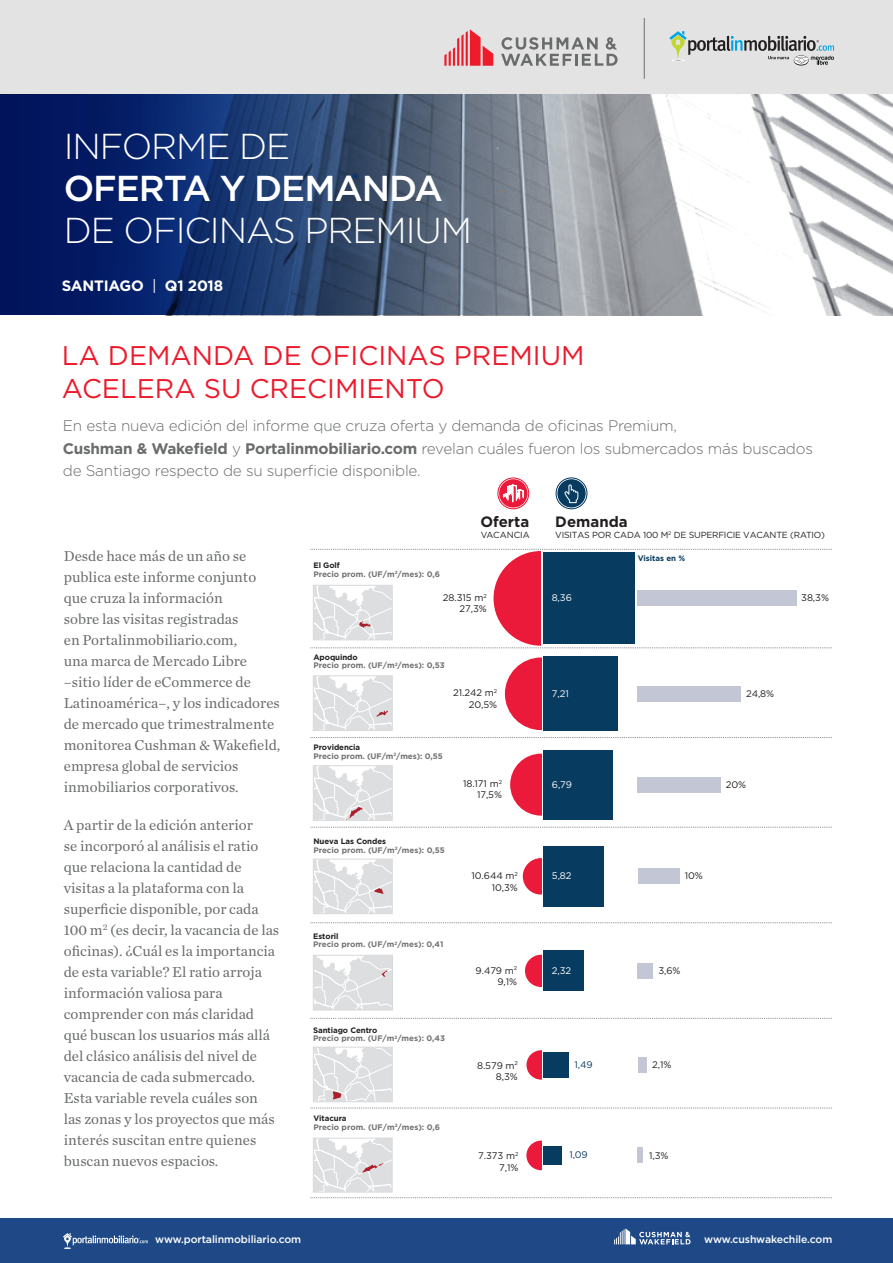
<style>
.page{position:relative;width:893px;height:1263px;background:#fff}
.page>*{position:absolute;margin:0;border:0;box-sizing:border-box;transform-origin:0 0}
.t1{font:300 36px "Gotham";letter-spacing:-.03em;color:#fff}
.t2{font:500 36px "Gotham";letter-spacing:-.03em;color:#fff}
.t3{font:27px/33px "Gotham";color:#eb1b2d}
.t4{font:300 15.3px/22.5px "Gotham";letter-spacing:-.015em;color:#6a6c6c}
.t5{font:15px/21px "Chronicle Text G1";color:#6a6c6c}
.t6{font:700 15px "Gotham";letter-spacing:-.015em;color:#fff}
.t7{font:700 15px "Gotham";color:#231f20}
.t8{font:500 10.5px "Gotham";letter-spacing:-.01em;color:#fff}
.t9{font:9.6px "Gotham";letter-spacing:-.01em;color:#231f20}
.t10{font:9.6px "Gotham";letter-spacing:-.01em;color:#fff}
.t11{font:9.6px "Gotham";color:#083b60}
.t12{font:8.85px "Gotham";letter-spacing:-.02em;color:#231f20}
.t13{font:8.85px "Gotham";color:#231f20}
.t14{font:700 7.95px/8.7px "Gotham";color:#707271}
.t15{font:700 7.95px "Gotham";letter-spacing:-.01em;color:#231f20}
.t16{font:700 7.95px "Gotham";color:#083b60}
.s1{font-weight:400}
.s2{font-weight:700}
.s3{color:#231f20}
</style>
<div class="page">
<svg style="left:310px;top:737px;width:522px;height:1px"></svg>
<svg style="left:310px;top:827px;width:522px;height:1px"></svg>
<svg style="left:310px;top:922px;width:522px;height:1px"></svg>
<svg style="left:310px;top:1108px;width:522px;height:1px"></svg>
<div style="left:638px;top:868px;width:41px;height:16px;background:#c3c7d5"></div>
<div style="left:543px;top:846px;width:61px;height:60px;background:#083b60"></div>
<svg style="left:523px;top:858px;width:18px;height:36px"></svg>
<svg style="left:313px;top:859px;width:79px;height:55px"></svg>
<div style="left:638px;top:686px;width:103px;height:15px;background:#c3c7d5"></div>
<div style="left:543px;top:657px;width:75px;height:74px;background:#083b60"></div>
<svg style="left:505px;top:657px;width:36px;height:73px"></svg>
<div style="left:313px;top:675px;width:80px;height:56px;border:1px solid #d8d9db"></div>
<svg style="left:313px;top:676px;width:79px;height:54px"></svg>
<div style="left:638px;top:777px;width:83px;height:15px;background:#c3c7d5"></div>
<div style="left:543px;top:750px;width:70px;height:69px;background:#083b60"></div>
<svg style="left:510px;top:754px;width:31px;height:62px"></svg>
<div style="left:313px;top:765px;width:80px;height:56px;border:1px solid #d8d9db"></div>
<svg style="left:313px;top:766px;width:79px;height:54px"></svg>
<svg style="left:497px;top:477px;width:32px;height:32px"></svg>
<svg style="left:498px;top:478px;width:30px;height:30px"></svg>
<svg style="left:556px;top:477px;width:31px;height:32px"></svg>
<svg style="left:557px;top:479px;width:29px;height:29px"></svg>
<div style="left:557px;top:478px;width:29px;height:30px;border:1px solid #fff;border-radius:50%"></div>
<div style="left:557px;top:479px;width:29px;height:28px;background:#083b60;border-radius:50%"></div>
<svg style="left:564px;top:484px;width:15px;height:19px"></svg>
<div style="left:543px;top:951px;width:40px;height:40px;background:#083b60"></div>
<svg style="left:310px;top:955px;width:522px;height:64px"></svg>
<div style="left:638px;top:1057px;width:8px;height:16px;background:#c3c7d5"></div>
<div style="left:543px;top:1052px;width:26px;height:26px;background:#083b60"></div>
<svg style="left:526px;top:1050px;width:15px;height:30px"></svg>
<svg style="left:313px;top:1047px;width:79px;height:55px"></svg>
<svg style="left:310px;top:549px;width:522px;height:100px"></svg>
<svg style="left:310px;top:1138px;width:522px;height:60px"></svg>
<div style="left:313px;top:1138px;width:79px;height:54px;border:1px solid #d8d9db"></div>
<div style="left:0;top:0;width:893px;height:95px;background:#e3e3e3"></div>
<img style="left:634px;top:95px;width:259px;height:220px">
<svg style="left:444px;top:29px;width:49px;height:37px"></svg>
<svg style="left:501px;top:37px;width:117px;height:29px"></svg>
<svg style="left:0;top:95px;width:634px;height:220px;background:#3c5079"></svg>
<div style="left:0;top:1219px;width:893px;height:44px;background:#1e4986"></div>
<svg style="left:614px;top:1228px;width:77px;height:16px"></svg>
<svg style="left:669px;top:31px;width:165px;height:35px"></svg>
<img style="left:671px;top:59px;width:14px;height:3px">
<svg style="left:63px;top:1233px;width:85px;height:16px"></svg>
<hr style="left:644px;top:18px;width:1px;height:61px;background:#6c7072">
<h1 class="t1" style="left:64px;top:123px;width:222px">INFORME de</h1>
<h1 class="t2" style="left:64px;top:164px;width:381px">OFERTA Y DEMANDA</h1>
<h1 class="t1" style="left:64px;top:207px;width:410px">DE OFICINAS PREMIUM</h1>
<p class="t6" style="left:62px;top:275px;width:163px">Santiago <span class="s1">|</span> Q1 2018</p>
<h2 class="t3" style="left:62px;top:338px;width:524px">LA DEMANDA DE OFICINAS PREMIUM<br>ACELERA SU CRECIMIENTO</h2>
<p class="t4" style="left:63px;top:414px;width:752px">En esta nueva edición del informe que cruza oferta y demanda de oficinas Premium,<br><span class="s2">Cushman &amp; Wakefield</span> y <span class="s2">Portalinmobiliario.com</span> revelan cuáles fueron los submercados más buscados de Santiago respecto de su superficie disponible.</p>
<p class="t7" style="left:480px;top:511px;width:50px">Oferta</p>
<p class="t7" style="left:555px;top:511px;width:74px">Demanda</p>
<p class="t5" style="left:64px;top:545px;width:218px">Desde hace más de un año se publica este informe conjunto que cruza la información<br>sobre las visitas registradas<br>en Portalinmobiliario.com,<br>una marca de Mercado Libre –sitio líder de eCommerce de<br>Latinoamérica–, y los indicadores de mercado que trimestralmente monitorea Cushman &amp; Wakefield, empresa global de servicios inmobiliarios corporativos.</p>
<p class="t5" style="left:64px;top:813px;width:217px">A partir de la edición anterior<br>se incorporó al análisis el ratio que relaciona la cantidad de visitas a la plataforma con la superficie disponible, por cada<br>100 m<sup>2</sup> (es decir, la vacancia de las oficinas). ¿Cuál es la importancia de esta variable? El ratio arroja información valiosa para comprender con más claridad qué buscan los usuarios más allá del clásico análisis del nivel de vacancia de cada submercado.<br>Esta variable revela cuáles son las zonas y los proyectos que más interés suscitan entre quienes buscan nuevos espacios.</p>
<p class="t14" style="left:313px;top:561px;width:128px"><span class="s3">El Golf<br></span>Precio prom. (UF/m<sup>2</sup>/mes): 0,6</p>
<p class="t13" style="left:481px;top:529px;width:50px">VACANCIA</p>
<p class="t12" style="left:555px;top:529px;width:271px">VISITAS POR CADA 100 M<sup>2</sup> DE SUPERFICIE VACANTE (RATIO)</p>
<p class="t16" style="left:638px;top:553px;width:49px">Visitas en %</p>
<p class="t9" style="left:443px;top:591px;width:45px">28.315 M<sup>2</sup></p>
<p class="t10" style="left:552px;top:592px;width:22px">8,36</p>
<p class="t9" style="left:801px;top:592px;width:29px">38,3%</p>
<p class="t9" style="left:459px;top:603px;width:29px">27,3%</p>
<p class="t14" style="left:313px;top:652px;width:133px"><span class="s3">Apoquindo<br></span>Precio prom. (UF/m<sup>2</sup>/mes): 0,53</p>
<p class="t9" style="left:453px;top:687px;width:45px">21.242 M<sup>2</sup></p>
<p class="t10" style="left:552px;top:687px;width:18px">7,21</p>
<p class="t9" style="left:746px;top:687px;width:30px">24,8%</p>
<p class="t9" style="left:469px;top:698px;width:30px">20,5%</p>
<p class="t15" style="left:313px;top:742px;width:48px">Providencia</p>
<p class="t14" style="left:313px;top:751px;width:131px">Precio prom. (UF/m<sup>2</sup>/mes): 0,55</p>
<p class="t9" style="left:463px;top:777px;width:40px">18.171 M<sup>2</sup></p>
<p class="t10" style="left:552px;top:778px;width:22px">6,79</p>
<p class="t9" style="left:726px;top:778px;width:22px">20%</p>
<p class="t9" style="left:477px;top:789px;width:26px">17,5%</p>
<p class="t14" style="left:313px;top:837px;width:133px"><span class="s3">Nueva Las Condes<br></span>Precio prom. (UF/m<sup>2</sup>/mes): 0,55</p>
<p class="t9" style="left:472px;top:869px;width:48px">10.644 M<sup>2</sup></p>
<p class="t10" style="left:552px;top:870px;width:21px">5,82</p>
<p class="t9" style="left:685px;top:870px;width:20px">10%</p>
<p class="t9" style="left:492px;top:881px;width:28px">10,3%</p>
<p class="t14" style="left:313px;top:931px;width:132px"><span class="s3">Estoril<br></span>Precio prom. (UF/m<sup>2</sup>/mes): 0,41</p>
<p class="t15" style="left:313px;top:1024px;width:66px">Santiago Centro</p>
<p class="t14" style="left:313px;top:1034px;width:133px">Precio prom. (UF/m<sup>2</sup>/mes): 0,43</p>
<p class="t14" style="left:313px;top:1114px;width:128px"><span class="s3">Vitacura<br></span>Precio prom. (UF/m<sup>2</sup>/mes): 0,6</p>
<p class="t9" style="left:476px;top:964px;width:43px">9.479 M<sup>2</sup></p>
<p class="t10" style="left:552px;top:964px;width:21px">2,32</p>
<p class="t9" style="left:658px;top:964px;width:24px">3,6%</p>
<p class="t9" style="left:497px;top:975px;width:21px">9,1%</p>
<p class="t9" style="left:477px;top:1059px;width:42px">8.579 M<sup>2</sup></p>
<p class="t11" style="left:575px;top:1058px;width:20px">1,49</p>
<p class="t9" style="left:652px;top:1058px;width:21px">2,1%</p>
<p class="t9" style="left:496px;top:1070px;width:23px">8,3%</p>
<p class="t9" style="left:478px;top:1149px;width:42px">7.373 M<sup>2</sup></p>
<p class="t11" style="left:570px;top:1149px;width:20px">1,09</p>
<p class="t9" style="left:649px;top:1149px;width:21px">1,3%</p>
<p class="t9" style="left:499px;top:1161px;width:21px">7,1%</p>
<p class="t8" style="left:155px;top:1233px;width:148px">www.portalinmobiliario.com</p>
<p class="t8" style="left:704px;top:1233px;width:130px">www.cushwakechile.com</p>
</div>
